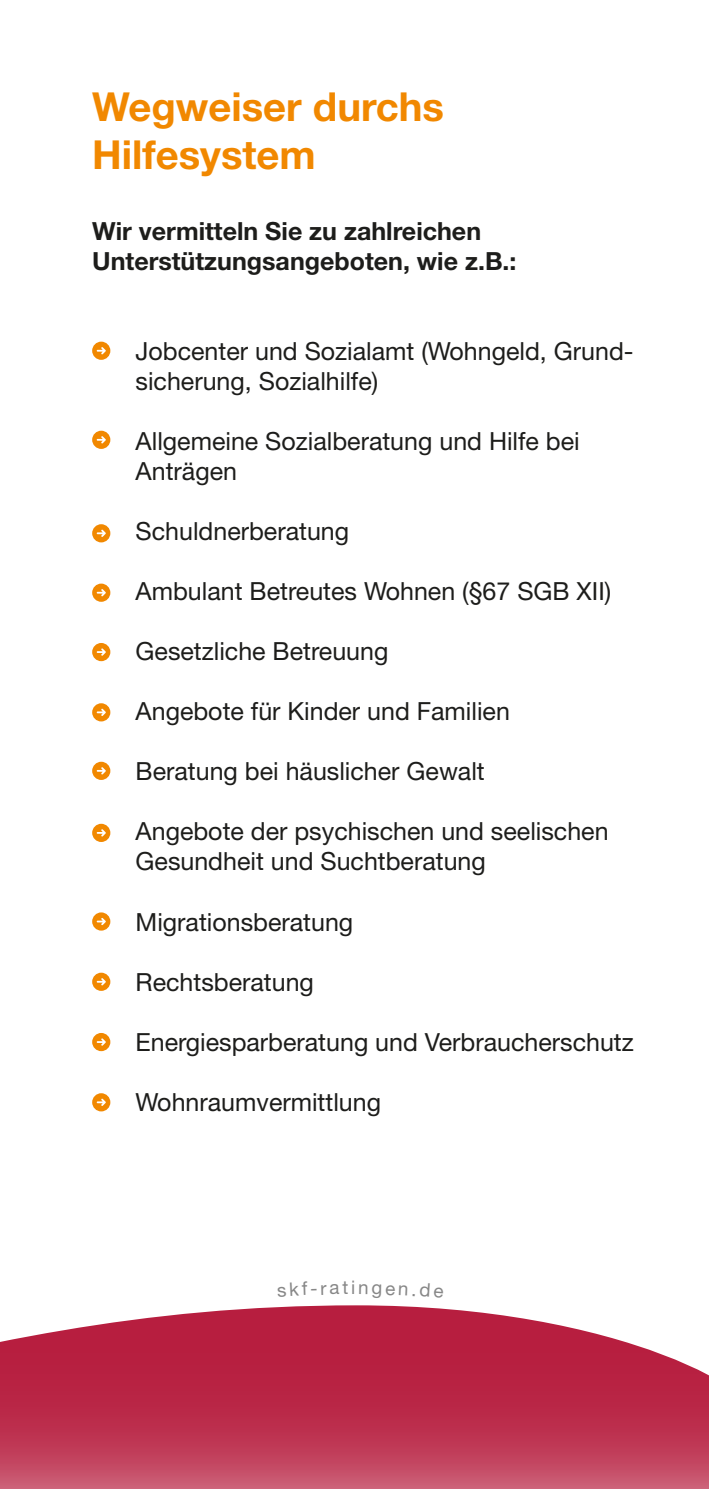
<style>
.page{position:relative;width:709px;height:1489px;background:#fff}
.page>*{position:absolute;margin:0;border:0;box-sizing:border-box;transform-origin:0 0}
.t1{font:700 40px/48px "Helvetica Neue LT Std";color:#f18800}
.t2{font:25px/30px "Helvetica Neue LT Std";color:#1d1d1b}
.t3{font:700 25px/30px "Helvetica Neue LT Std";color:#1d1d1b}
.t4{font:18.75px "Helvetica Neue LT Std";color:#878787}
</style>
<div class="page">
<svg style="left:0;top:1305px;width:709px;height:183px;background:#c2415d"></svg>
<svg style="left:92px;top:341px;width:18px;height:19px"></svg>
<svg style="left:92px;top:430px;width:18px;height:19px"></svg>
<svg style="left:92px;top:524px;width:18px;height:18px"></svg>
<svg style="left:92px;top:583px;width:18px;height:18px"></svg>
<svg style="left:92px;top:643px;width:18px;height:18px"></svg>
<svg style="left:92px;top:703px;width:18px;height:18px"></svg>
<svg style="left:92px;top:761px;width:18px;height:19px"></svg>
<svg style="left:92px;top:823px;width:18px;height:19px"></svg>
<svg style="left:92px;top:912px;width:18px;height:18px"></svg>
<svg style="left:92px;top:972px;width:18px;height:18px"></svg>
<svg style="left:92px;top:1033px;width:18px;height:18px"></svg>
<svg style="left:92px;top:1093px;width:18px;height:18px"></svg>
<h1 class="t1" style="left:92px;top:82px;width:353px">Wegweiser durchs<br>Hilfesystem</h1>
<p class="t3" style="left:92px;top:216px;width:426px">Wir vermitteln Sie zu zahlreichen<br>Unterstützungsangeboten, wie z.B.:</p>
<p class="t2" style="left:136px;top:336px;width:499px">Jobcenter und Sozialamt (Wohngeld, Grund&shy;sicherung, Sozialhilfe)</p>
<p class="t2" style="left:136px;top:426px;width:446px">Allgemeine Sozialberatung und Hilfe bei<br>Anträgen</p>
<p class="t2" style="left:136px;top:516px;width:215px">Schuldnerberatung</p>
<p class="t2" style="left:136px;top:576px;width:477px">Ambulant Betreutes Wohnen (§67 SGB XII)</p>
<p class="t2" style="left:136px;top:636px;width:254px">Gesetzliche Betreuung</p>
<p class="t2" style="left:136px;top:696px;width:376px">Angebote für Kinder und Familien</p>
<p class="t2" style="left:136px;top:756px;width:351px">Beratung bei häuslicher Gewalt</p>
<p class="t2" style="left:136px;top:816px;width:474px">Angebote der psychischen und seelischen<br>Gesundheit und Suchtberatung</p>
<p class="t2" style="left:136px;top:906px;width:219px">Migrationsberatung</p>
<p class="t2" style="left:136px;top:966px;width:180px">Rechtsberatung</p>
<p class="t2" style="left:136px;top:1026px;width:499px">Energiesparberatung und Verbraucherschutz</p>
<p class="t2" style="left:136px;top:1086px;width:247px">Wohnraumvermittlung</p>
<p class="t4" style="left:342px;top:1276px;width:14px">ti</p>
</div>
